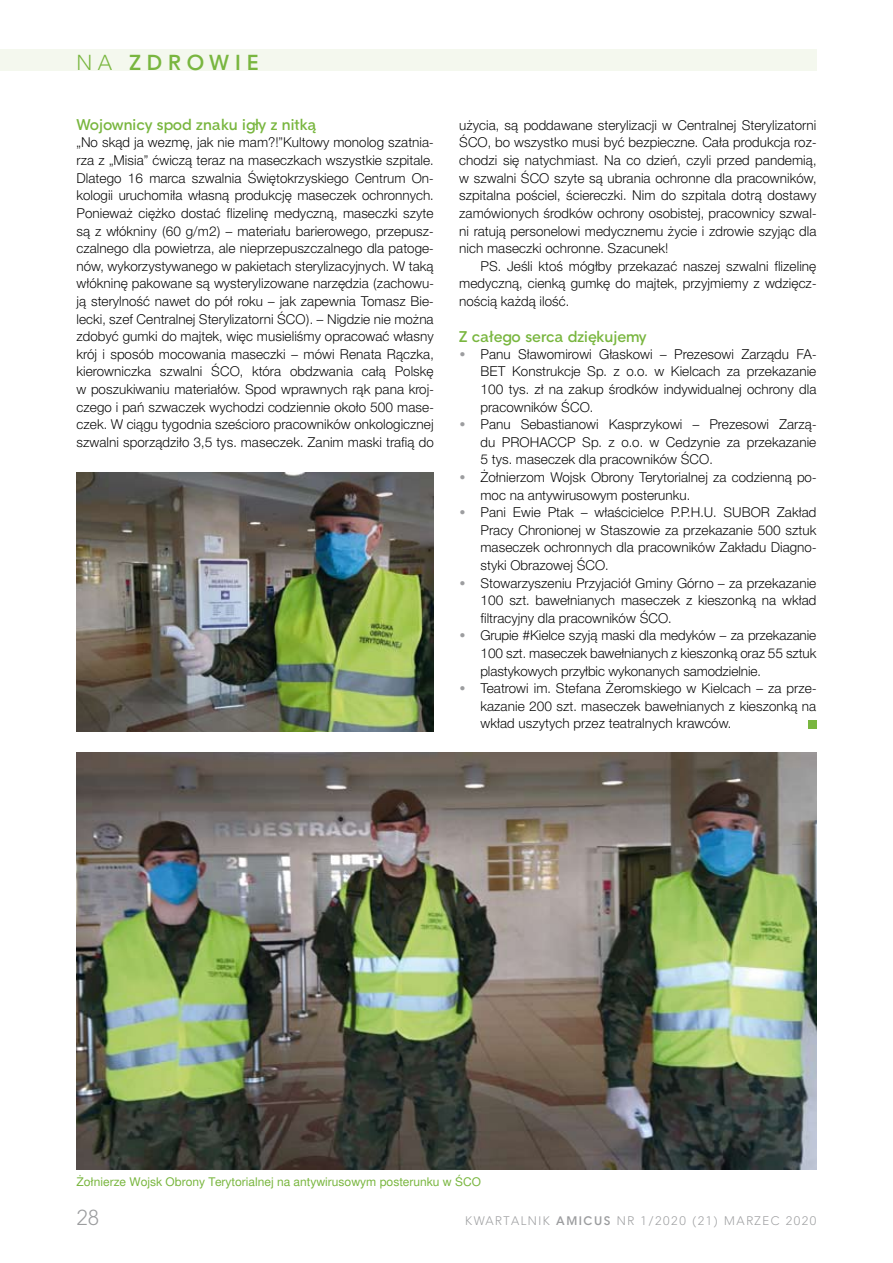
<style>
.page{position:relative;width:893px;height:1263px;background:#fff}
.page>*{position:absolute;margin:0;border:0;box-sizing:border-box;transform-origin:0 0}
.t1{font:700 21px "Straight EFN";color:#79b63f}
.t2{font:21px "Straight EFN";color:#9c9d9f}
.t3{font:21px "Straight EFN";color:#79b63f}
.t4{font:700 15px "Straight EFN";color:#79b63f}
.t5{font:13.5px/17.5px "Switzer EFN Light";color:#000;text-align:justify}
.t6{font:12px "Switzer EFN";color:#79b63f}
.t7{font:12px "Straight EFN";letter-spacing:.13em;color:#9c9d9f}
.t8{font:700 12px "Straight EFN";letter-spacing:.13em;color:#9c9d9f}
.s1{color:#9c9d9f}
.s2{font-weight:400}
</style>
<div class="page">
<div style="left:0;top:49px;width:816px;height:21px;background:#f4f8ee"></div>
<div style="left:808px;top:720px;width:8px;height:8px;background:#79b63f"></div>
<img style="left:77px;top:753px;width:739px;height:416px">
<img style="left:77px;top:472px;width:357px;height:259px">
<h1 class="t3" style="left:77px;top:50px;width:18px">NA</h1>
<h1 class="t1" style="left:129px;top:50px;width:21px">ZDROW</h1>
<h1 class="t1" style="left:235px;top:50px;width:22px">I E</h1>
<p class="t4" style="left:77px;top:116px;width:242px">Wojownicy spod znaku igły z nitką</p>
<p class="t5" style="left:77px;top:134px;width:359px">„No skąd ja wezmę, jak nie mam?!”Kultowy monolog szatnia&shy;rza z „Misia” ćwiczą teraz na maseczkach wszystkie szpitale.<br>Dlatego 16 marca szwalnia Świętokrzyskiego Centrum On&shy;kologii uruchomiła własną produkcję maseczek ochronnych.<br>Ponieważ ciężko dostać flizelinę medyczną, maseczki szyte są z włókniny (60 g/m2) – materiału barierowego, przepusz&shy;czalnego dla powietrza, ale nieprzepuszczalnego dla patoge&shy;nów, wykorzystywanego w pakietach sterylizacyjnych. W taką włókninę pakowane są wysterylizowane narzędzia (zachowu&shy;ją sterylność nawet do pół roku – jak zapewnia Tomasz Bie&shy;lecki, szef Centralnej Sterylizatorni ŚCO). – Nigdzie nie można zdobyć gumki do majtek, więc musieliśmy opracować własny krój i sposób mocowania maseczki – mówi Renata Rączka, kierowniczka szwalni ŚCO, która obdzwania całą Polskę w poszukiwaniu materiałów. Spod wprawnych rąk pana kroj&shy;czego i pań szwaczek wychodzi codziennie około 500 mase&shy;czek. W ciągu tygodnia sześcioro pracowników onkologicznej szwalni sporządziło 3,5 tys. maseczek. Zanim maski trafią do</p>
<p class="t5" style="left:459px;top:116px;width:359px">użycia, są poddawane sterylizacji w Centralnej Sterylizatorni ŚCO, bo wszystko musi być bezpieczne. Cała produkcja roz&shy;chodzi się natychmiast. Na co dzień, czyli przed pandemią, w szwalni ŚCO szyte są ubrania ochronne dla pracowników, szpitalna pościel, ściereczki. Nim do szpitala dotrą dostawy zamówionych środków ochrony osobistej, pracownicy szwal&shy;ni ratują personelowi medycznemu życie i zdrowie szyjąc dla nich maseczki ochronne. Szacunek!</p>
<p class="t5" style="left:459px;top:257px;width:359px;text-indent:21px">PS. Jeśli ktoś mógłby przekazać naszej szwalni flizelinę medyczną, cienką gumkę do majtek, przyjmiemy z wdzięcz&shy;nością każdą ilość.</p>
<p class="t4" style="left:459px;top:327px;width:189px">Z całego serca dziękujemy</p>
<p class="t5" style="left:480px;top:345px;width:337px;text-indent:-21px"><span class="s1">•</span> Panu Sławomirowi Głaskowi – Prezesowi Zarządu FA-BET Konstrukcje Sp. z o.o. w Kielcach za przekazanie 100 tys. zł na zakup środków indywidualnej ochrony dla pracowników ŚCO.</p>
<p class="t5" style="left:480px;top:415px;width:337px;text-indent:-21px"><span class="s1">•</span> Panu Sebastianowi Kasprzykowi – Prezesowi Zarzą&shy;du PROHACCP Sp. z o.o. w Cedzynie za przekazanie 5 tys. maseczek dla pracowników ŚCO.</p>
<p class="t5" style="left:480px;top:468px;width:337px;text-indent:-21px"><span class="s1">•</span> Żołnierzom Wojsk Obrony Terytorialnej za codzienną po&shy;moc na antywirusowym posterunku.</p>
<p class="t5" style="left:480px;top:503px;width:337px;text-indent:-21px"><span class="s1">•</span> Pani Ewie Ptak – właścicielce P.P.H.U. SUBOR Zakład Pracy Chronionej w Staszowie za przekazanie 500 sztuk maseczek ochronnych dla pracowników Zakładu Diagno&shy;styki Obrazowej ŚCO.</p>
<p class="t5" style="left:480px;top:574px;width:337px;text-indent:-21px"><span class="s1">•</span> Stowarzyszeniu Przyjaciół Gminy Górno – za przekazanie 100 szt. bawełnianych maseczek z kieszonką na wkład filtracyjny dla pracowników ŚCO.</p>
<p class="t5" style="left:480px;top:627px;width:337px;text-indent:-21px"><span class="s1">•</span> Grupie #Kielce szyją maski dla medyków – za przekazanie 100 szt. maseczek bawełnianych z kieszonką oraz 55 sztuk plastykowych przyłbic wykonanych samodzielnie.</p>
<p class="t5" style="left:480px;top:680px;width:337px;text-indent:-21px"><span class="s1">•</span> Teatrowi im. Stefana Żeromskiego w Kielcach – za prze&shy;kazanie 200 szt. maseczek bawełnianych z kieszonką na wkład uszytych przez teatralnych krawców.</p>
<p class="t6" style="left:77px;top:1175px;width:406px">Żołnierze Wojsk Obrony Terytorialnej na antywirusowym posterunku w ŚCO</p>
<h1 class="t2" style="left:77px;top:1205px;width:24px">28</h1>
<p class="t7" style="left:465px;top:1213px;width:18px">KWARTALNI</p>
<p class="t8" style="left:543px;top:1213px;width:83px"><span class="s2">K</span> AMICUS <span class="s2">NR</span></p>
<p class="t7" style="left:640px;top:1213px;width:178px">1/2020 (21) MARZEC 2020</p>
</div>
